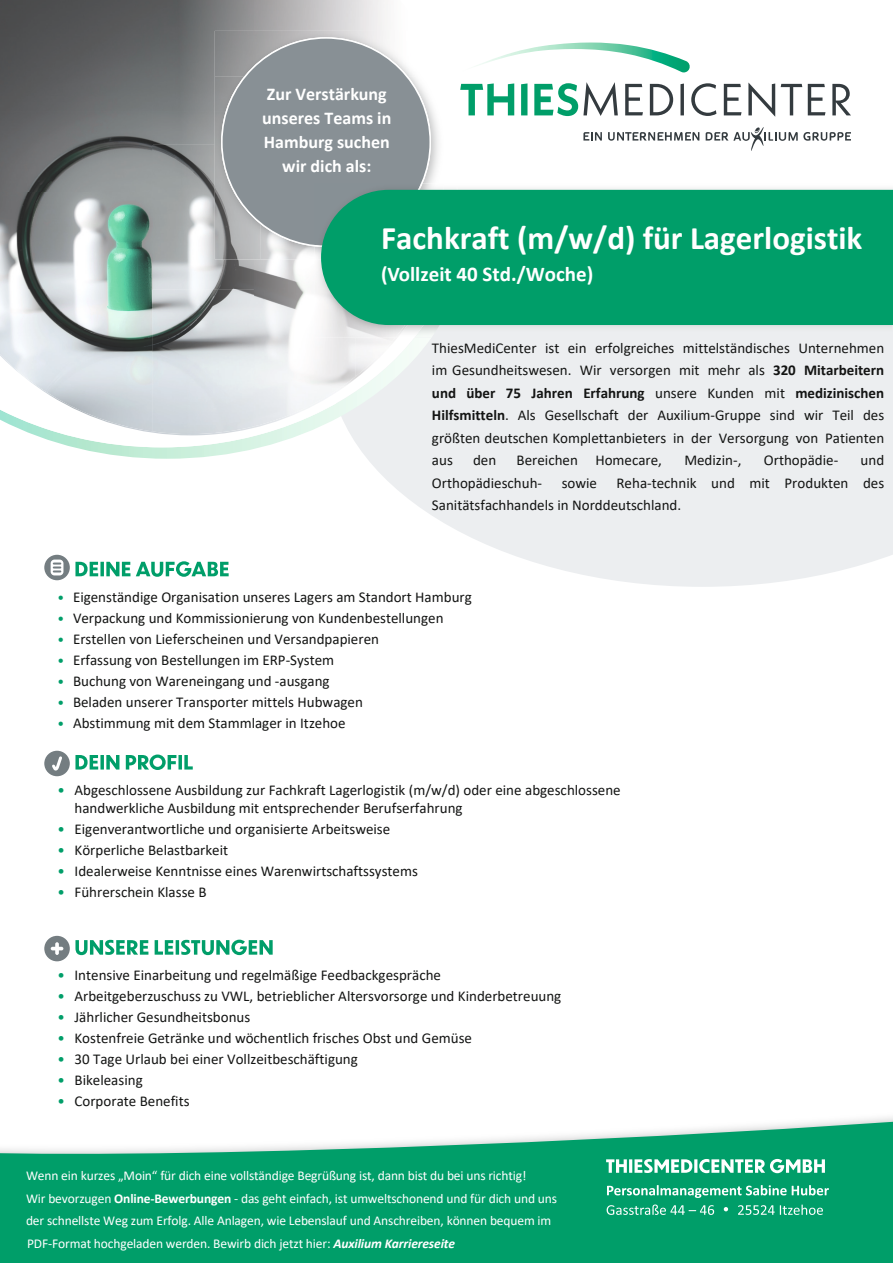
<style>
.page{position:relative;width:893px;height:1263px;background:#fff}
.page>*{position:absolute;margin:0;border:0;box-sizing:border-box;transform-origin:0 0}
.t1{font:700 33px "Calibri";color:#fff}
.t2{font:700 21px "Calibri";color:#fff}
.t3{font:700 18px/24px "Calibri";color:#fff;text-align:center}
.t4{font:15px/22.5px "Calibri";color:#131413}
.t5{font:13.5px/22.5px "Calibri";letter-spacing:-.01em;color:#fff}
.s1{font-style:inherit}
.s2{font-weight:700}
.s3{font-size:13.65px;color:#009e69}
.s4{color:#009e69}
.s5{font-weight:700;font-style:italic}
</style>
<div class="page">
<svg style="left:0;top:1117px;width:893px;height:146px;fill:#009e69"></svg>
<svg style="left:607px;top:1204px;width:216px;height:11px;background:#3ab48b"></svg>
<svg style="left:607px;top:1185px;width:222px;height:13px;background:#4cbb96"></svg>
<svg style="left:606px;top:1159px;width:219px;height:14px"></svg>
<svg style="left:368px;top:325px;width:525px;height:262px;background:#eeeff1"></svg>
<svg style="left:73px;top:447px;width:358px;height:12px"></svg>
<svg style="left:32px;top:338px;width:427px;height:109px"></svg>
<svg style="left:0;top:338px;width:457px;height:96px;fill:#eceef0"></svg>
<img style="left:0;top:386px;width:37px;height:9px">
<img style="left:345px;top:338px;width:53px;height:49px">
<img style="left:49px;top:386px;width:296px;height:49px">
<img style="left:0;top:0;width:152px;height:386px">
<img style="left:152px;top:0;width:102px;height:434px">
<img style="left:254px;top:259px;width:102px;height:127px">
<img style="left:355px;top:338px;width:40px;height:39px">
<img style="left:37px;top:386px;width:115px;height:45px">
<img style="left:254px;top:386px;width:89px;height:40px">
<img style="left:215px;top:31px;width:171px;height:45px">
<img style="left:215px;top:76px;width:45px;height:183px">
<img style="left:260px;top:247px;width:55px;height:12px">
<svg style="left:221px;top:37px;width:210px;height:210px;background:#959b9f"></svg>
<img style="left:467px;top:325px;width:425px;height:7px">
<img style="left:457px;top:325px;width:10px;height:13px">
<img style="left:409px;top:325px;width:40px;height:13px">
<img style="left:315px;top:259px;width:94px;height:79px">
<img style="left:315px;top:183px;width:128px;height:76px">
<img style="left:315px;top:183px;width:107px;height:64px">
<div style="left:321px;top:190px;width:572px;height:135px;background:#009e69"></div>
<svg style="left:44px;top:555px;width:26px;height:25px"></svg>
<svg style="left:51px;top:560px;width:12px;height:15px"></svg>
<svg style="left:54px;top:562px;width:6px;height:10px"></svg>
<div style="left:44px;top:751px;width:26px;height:25px;background:#747d81;border-radius:50%"></div>
<svg style="left:49px;top:756px;width:13px;height:18px"></svg>
<div style="left:44px;top:936px;width:26px;height:25px;background:#747d81;border-radius:50%"></div>
<svg style="left:51px;top:947px;width:12px;height:3px"></svg>
<svg style="left:55px;top:942px;width:4px;height:13px"></svg>
<svg style="left:75px;top:561px;width:154px;height:16px"></svg>
<svg style="left:75px;top:754px;width:118px;height:16px"></svg>
<svg style="left:75px;top:940px;width:198px;height:15px"></svg>
<svg style="left:460px;top:82px;width:391px;height:35px"></svg>
<svg style="left:477px;top:43px;width:213px;height:29px"></svg>
<svg style="left:583px;top:132px;width:19px;height:9px"></svg>
<svg style="left:608px;top:132px;width:91px;height:9px"></svg>
<svg style="left:706px;top:127px;width:145px;height:24px"></svg>
<p class="t3" style="left:262px;top:82px;width:131px">Zur Verstärkung unseres Teams in<br><span class="s1">Hamburg</span> suchen wir dich als:</p>
<h1 class="t1" style="left:381px;top:214px;width:483px">Fachkraft (m/w/d) für Lagerlogistik</h1>
<h2 class="t2" style="left:381px;top:259px;width:214px">(Vollzeit 40 Std./Woche)</h2>
<p class="t4" style="left:432px;top:336px;width:454px;text-align:justify">ThiesMediCenter ist ein erfolgreiches mittelständisches Unternehmen im Gesundheitswesen. Wir versorgen mit mehr als <span class="s2">320 Mitarbeitern und über 75 Jahren Erfahrung</span> unsere Kunden mit <span class="s2">medizinischen Hilfsmitteln</span>. Als Gesellschaft der Auxilium-Gruppe sind wir Teil des größten deutschen Komplettanbieters in der Versorgung von Patienten aus</p>
<p class="t4" style="left:473px;top:448px;width:25px">den</p>
<p class="t4" style="left:517px;top:448px;width:147px">Bereichen Homecare,</p>
<p class="t4" style="left:684px;top:448px;width:59px">Medizin-,</p>
<p class="t4" style="left:764px;top:448px;width:76px">Orthopädie-</p>
<p class="t4" style="left:861px;top:448px;width:25px">und</p>
<p class="t4" style="left:432px;top:471px;width:112px">Orthopädieschuh-</p>
<p class="t4" style="left:562px;top:471px;width:37px">sowie</p>
<p class="t4" style="left:432px;top:471px;width:454px;text-indent:185px">Reha-technik und mit Produkten des<br>Sanitätsfachhandels in Norddeutschland.</p>
<p class="t4" style="left:58px;top:585px;width:416px"><span class="s3">•</span> Eigenständige Organisation unseres Lagers am Standort Hamburg</p>
<p class="t4" style="left:58px;top:606px;width:387px"><span class="s3">•</span> Verpackung und Kommissionierung von Kundenbestellungen</p>
<p class="t4" style="left:58px;top:627px;width:323px"><span class="s3">•</span> Erstellen von Lieferscheinen und Versandpapieren</p>
<p class="t4" style="left:58px;top:648px;width:278px"><span class="s3">•</span> Erfassung von Bestellungen im ERP-System</p>
<p class="t4" style="left:58px;top:669px;width:274px"><span class="s3">•</span> Buchung von Wareneingang und -ausgang</p>
<p class="t4" style="left:58px;top:690px;width:307px"><span class="s3">•</span> Beladen unserer Transporter mittels Hubwagen</p>
<p class="t4" style="left:58px;top:711px;width:290px"><span class="s3">•</span> Abstimmung mit dem Stammlager in Itzehoe</p>
<p class="t4" style="left:75px;top:781px;width:548px;line-height:18px;text-indent:-17px"><span class="s4">•</span> Abgeschlossene Ausbildung zur Fachkraft Lagerlogistik (m/w/d) oder eine abgeschlossene handwerkliche Ausbildung mit entsprechender Berufserfahrung</p>
<p class="t4" style="left:58px;top:817px;width:334px"><span class="s4">•</span> Eigenverantwortliche und organisierte Arbeitsweise</p>
<p class="t4" style="left:58px;top:838px;width:172px"><span class="s4">•</span> Körperliche Belastbarkeit</p>
<p class="t4" style="left:58px;top:859px;width:362px"><span class="s4">•</span> Idealerweise Kenntnisse eines Warenwirtschaftssystems</p>
<p class="t4" style="left:58px;top:880px;width:151px"><span class="s4">•</span> Führerschein Klasse B</p>
<p class="t4" style="left:58px;top:963px;width:385px"><span class="s4">•</span> Intensive Einarbeitung und regelmäßige Feedbackgespräche</p>
<p class="t4" style="left:58px;top:984px;width:505px"><span class="s4">•</span> Arbeitgeberzuschuss zu VWL, betrieblicher Altersvorsorge und Kinderbetreuung</p>
<p class="t4" style="left:58px;top:1005px;width:194px"><span class="s4">•</span> Jährlicher Gesundheitsbonus</p>
<p class="t4" style="left:58px;top:1026px;width:416px"><span class="s4">•</span> Kostenfreie Getränke und wöchentlich frisches Obst und Gemüse</p>
<p class="t4" style="left:58px;top:1047px;width:302px"><span class="s4">•</span> 30 Tage Urlaub bei einer Vollzeitbeschäftigung</p>
<p class="t4" style="left:58px;top:1068px;width:87px"><span class="s4">•</span> Bikeleasing</p>
<p class="t4" style="left:58px;top:1089px;width:134px"><span class="s4">•</span> Corporate Benefits</p>
<p class="t5" style="left:26px;top:1164px;width:532px">Wenn ein kurzes „Moin“ für dich eine vollständige Begrüßung ist, dann bist du bei uns richtig!<br>Wir bevorzugen <span class="s2">Online-Bewerbungen</span> - das geht einfach, ist umweltschonend und für dich und uns der schnellste Weg zum Erfolg. Alle Anlagen, wie Lebenslauf und Anschreiben, können bequem im PDF-Format hochgeladen werden. Bewirb dich jetzt hier: <span class="s5">Auxilium Karriereseite</span></p>
</div>
